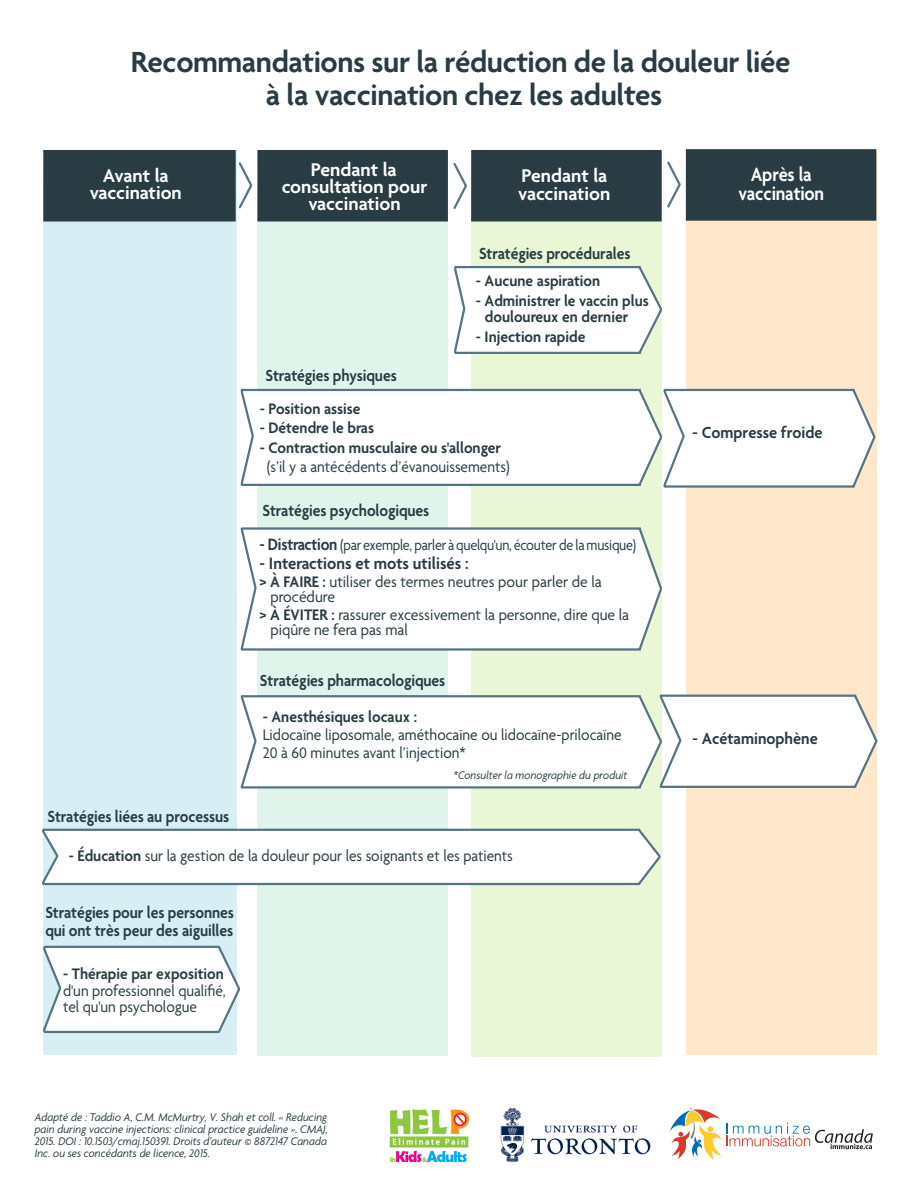
<style>
.page{position:relative;width:918px;height:1188px;background:#fff}
.page>*{position:absolute;margin:0;border:0;box-sizing:border-box;transform-origin:0 0}
.t1{font:600 31.5px/33px "Agenda";letter-spacing:-.015em;color:#293c43;text-align:center}
.t2{font:600 20.7px/19.2px "Agenda";letter-spacing:-.01em;color:#fff;text-align:center;scale:.9 1}
.t3{font:600 19.95px/17.1px "Agenda";color:#fff;text-align:center}
.t4{font:600 17.85px "Agenda";color:#293c43;scale:.95 1}
.t5{font:600 17.4px/18px "Agenda";letter-spacing:-.005em;color:#293c43;scale:.91 1}
.t6{font:600 17.4px "Agenda";letter-spacing:-.005em;color:#293c43;scale:.95 1}
.t7{font:16.5px/18px "Agenda";color:#293c43;scale:.93 1}
.t8{font:600 16.5px/16.5px "Agenda";color:#293c43;scale:.95 1}
.t9{font:16.5px/15px "Agenda";color:#293c43;scale:.95 1}
.t10{font:15.75px "Agenda";letter-spacing:-.015em;color:#293c43;scale:.9 1}
.t11{font:italic 12px/12px "Agenda";color:#293c43;text-align:justify;scale:.93 1}
.s1{font-weight:600;font-size:17.85px}
.s2{font-weight:600}
</style>
<div class="page">
<div style="left:686px;top:150px;width:190px;height:905px;background:#ffe7cc"></div>
<div style="left:43px;top:150px;width:194px;height:904px;background:#d7eef4"></div>
<div style="left:257px;top:151px;width:191px;height:905px;background:#e1f4ec"></div>
<div style="left:471px;top:152px;width:191px;height:905px;background:#eaf7d7"></div>
<svg style="left:454px;top:266px;width:208px;height:88px;background:#f2f5f4"></svg>
<svg style="left:42px;top:828px;width:619px;height:58px;background:#eff2f3"></svg>
<svg style="left:240px;top:527px;width:422px;height:124px;background:#f6f8f8"></svg>
<img style="left:389px;top:1109px;width:81px;height:54px">
<svg style="left:670px;top:1107px;width:203px;height:53px"></svg>
<img style="left:500px;top:1107px;width:151px;height:55px">
<svg style="left:43px;top:149px;width:833px;height:73px;background:#3d4e54"></svg>
<svg style="left:240px;top:693px;width:638px;height:97px;background:#f3f5f4"></svg>
<svg style="left:240px;top:388px;width:636px;height:100px;background:#f4f6f5"></svg>
<svg style="left:43px;top:945px;width:196px;height:88px;background:#eff3f5"></svg>
<h1 class="t1" style="left:131px;top:47px;width:661px">Recommandations sur la réduction de la douleur liée à la vaccination chez les adultes</h1>
<h3 class="t3" style="left:90px;top:168px;width:94px">Avant la vaccination</h3>
<h3 class="t3" style="left:282px;top:162px;width:147px">Pendant la consultation pour vaccination</h3>
<h3 class="t3" style="left:518px;top:169px;width:94px;text-align:left">Pendant la vaccination</h3>
<h3 class="t5" style="left:479px;top:245px;width:168px">Stratégies procédurales</h3>
<h3 class="t8" style="left:476px;top:274px;width:132px">- Aucune aspiration</h3>
<h3 class="t8" style="left:485px;top:293px;width:174px;text-indent:-9px">- Administrer le vaccin plus douloureux en dernier</h3>
<h3 class="t8" style="left:476px;top:329px;width:117px">- Injection rapide</h3>
<h3 class="t5" style="left:265px;top:368px;width:146px">Stratégies physiques</h3>
<h3 class="t8" style="left:260px;top:401px;width:107px">- Position assise</h3>
<h3 class="t8" style="left:260px;top:421px;width:122px">- Détendre le bras</h3>
<h3 class="t8" style="left:260px;top:440px;width:255px">- Contraction musculaire ou s'allonger</h3>
<h3 class="t7" style="left:267px;top:459px;width:263px">(s’il y a antécédents d’évanouissements)</h3>
<h3 class="t5" style="left:263px;top:503px;width:185px">Stratégies psychologiques</h3>
<h3 class="t10" style="left:260px;top:536px;width:420px"><span class="s1">- Distraction</span> (parexemple, parler à quelqu'un,écouter de la musique)</h3>
<h3 class="t4" style="left:260px;top:554px;width:222px">- Interactions et mots utilisés :</h3>
<h3 class="t9" style="left:271px;top:575px;width:350px;text-indent:-11px"><span class="s2">&gt; À FAIRE :</span> utiliser des termes neutres pour parler de la procédure</h3>
<h3 class="t9" style="left:271px;top:608px;width:379px;text-indent:-11px"><span class="s2">&gt; À ÉVITER :</span> rassurer excessivement la personne, dire que la piqûre ne fera pas mal</h3>
<h3 class="t5" style="left:48px;top:809px;width:201px">Stratégies liées au processus</h3>
<h3 class="t5" style="left:260px;top:672px;width:205px">Stratégies pharmacologiques</h3>
<h3 class="t8" style="left:263px;top:709px;width:164px">- Anesthésiques locaux :</h3>
<h3 class="t7" style="left:263px;top:726px;width:387px">Lidocaïne liposomale, améthocaïne ou lidocaïne-prilocaïne<br>20 à 60 minutes avant l’injection*</h3>
<p class="t11" style="left:454px;top:770px;width:189px">*Consulter la monographie du produit</p>
<h3 class="t7" style="left:69px;top:847px;width:479px"><span class="s2">- Éducation</span> sur la gestion de la douleur pour les soignants et les patients</h3>
<h3 class="t5" style="left:45px;top:904px;width:209px">Stratégies pour les personnes qui ont très peur des aiguilles</h3>
<h3 class="t8" style="left:63px;top:967px;width:171px">- Thérapie par exposition</h3>
<h3 class="t7" style="left:63px;top:983px;width:177px;line-height:16.5px">d'un professionnel qualifié, tel qu'un psychologue</h3>
<p class="t11" style="left:35px;top:1111px;width:317px">Adapté de : Taddio A, C.M. McMurtry, V. Shah et coll. « Reducing pain during vaccine injections: clinical practice guideline ». CMAJ, 2015. DOI : 10.1503/cmaj.150391. Droits d’auteur © 8872147 Canada Inc. ou ses concédants de licence, 2015.</p>
<h2 class="t2" style="left:738px;top:166px;width:97px">Après la vaccination</h2>
<h3 class="t6" style="left:693px;top:423px;width:138px">- Compresse froide</h3>
<h3 class="t6" style="left:693px;top:729px;width:133px">- Acétaminophène</h3>
</div>
